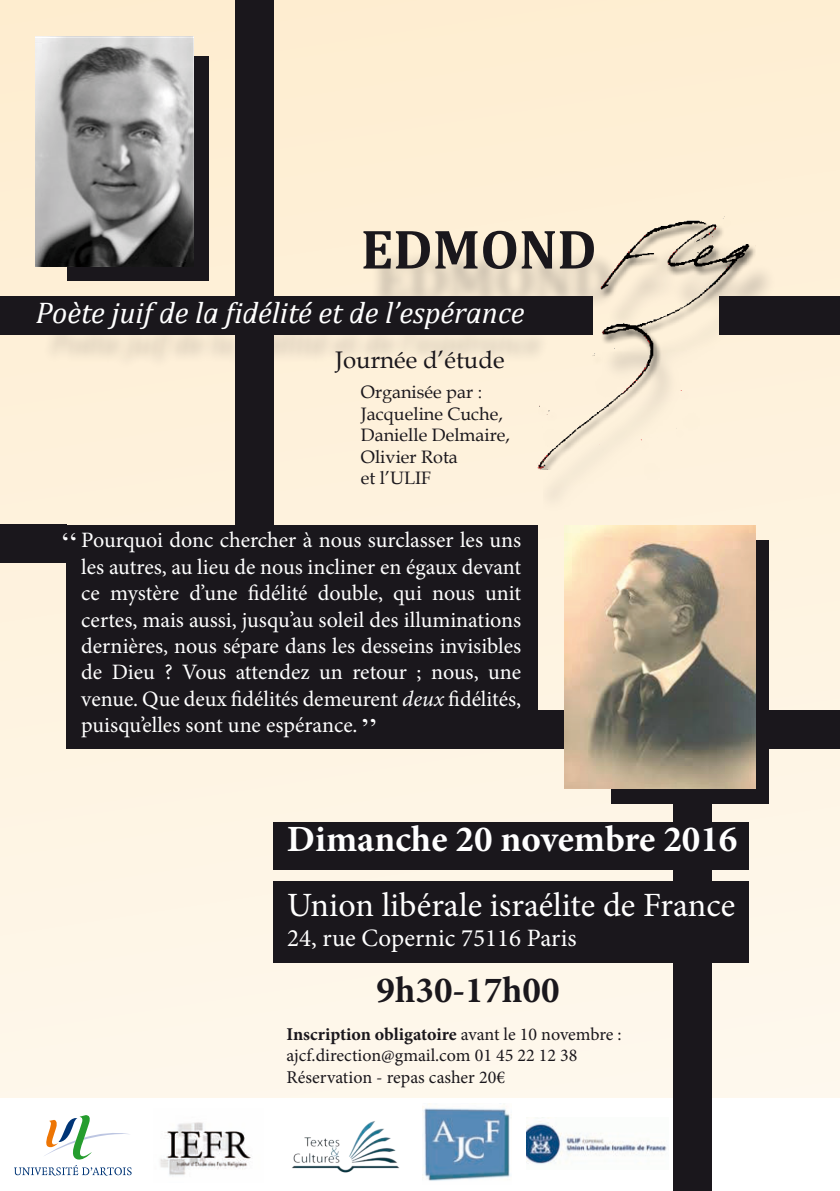
<style>
.page{position:relative;width:840px;height:1191px;background:#fff}
.page>*{position:absolute;margin:0;border:0;box-sizing:border-box;transform-origin:0 0}
.t1{font:700 56px "Cambria";color:#1a171c}
.t2{font:700 37px "Minion Pro";color:#fff}
.t3{font:700 37px "Minion Pro";color:#1a171c}
.t4{font:34px "Minion Pro";color:#fff}
.t5{font:italic 30px "Cambria";color:#fff}
.t6{font:30px "Mongolian Baiti";color:#fff}
.t7{font:25px "Minion Pro";color:#fff}
.t8{font:24px "Book Antiqua";color:#1a171c}
.t9{font:22px/26.4px "Minion Pro";color:#fff;text-align:justify}
.t10{font:18px "Book Antiqua";color:#1a171c}
.t11{font:18px "Minion Pro";color:#1a171c}
.t12{font:700 18px "Minion Pro";letter-spacing:-.005em;color:#1a171c}
.s1{font-style:italic}
.s2{font-weight:400}
</style>
<div class="page">
<div style="left:0;top:0;width:839px;height:1098px;background:linear-gradient(to bottom,#fcebcf,#faf4e9)"></div>
<div style="left:610px;top:540px;width:158px;height:263px;background:#1a171c"></div>
<div style="left:537px;top:710px;width:302px;height:38px;background:#1a171c"></div>
<div style="left:672px;top:803px;width:38px;height:388px;background:#1a171c"></div>
<div style="left:235px;top:0;width:38px;height:557px;background:#1a171c"></div>
<div style="left:67px;top:56px;width:141px;height:224px;background:#1a171c"></div>
<img style="left:36px;top:37px;width:158px;height:230px">
<img style="left:563px;top:525px;width:191px;height:263px">
<div style="left:543px;top:239px;width:235px;height:271px;background:#fef2de"></div>
<img style="left:537px;top:216px;width:217px;height:253px">
<div style="left:369px;top:250px;width:251px;height:60px;background:#1a171c;opacity:.25"></div>
<div style="left:67px;top:525px;width:470px;height:223px;background:#1a171c"></div>
<div style="left:0;top:525px;width:67px;height:38px;background:#1a171c"></div>
<div style="left:0;top:296px;width:592px;height:38px;background:#1a171c"></div>
<div style="left:42px;top:322px;width:507px;height:48px;background:#1a171c;opacity:.25"></div>
<div style="left:718px;top:296px;width:121px;height:38px;background:#1a171c"></div>
<div style="left:273px;top:881px;width:475px;height:81px;background:#1a171c"></div>
<div style="left:273px;top:822px;width:475px;height:47px;background:#1a171c"></div>
<svg style="left:14px;top:1115px;width:117px;height:60px"></svg>
<img style="left:160px;top:1122px;width:91px;height:54px">
<img style="left:292px;top:1121px;width:108px;height:52px">
<img style="left:422px;top:1103px;width:89px;height:78px">
<img style="left:526px;top:1118px;width:141px;height:46px">
<p class="t1" style="left:360px;top:210px;width:237px">EDMOND</p>
<p class="t5" style="left:36px;top:292px;width:489px">Poète juif de la fidélité et de l’espérance</p>
<p class="t8" style="left:335px;top:343px;width:171px">Journée d’étude</p>
<p class="t10" style="left:360px;top:379px;width:123px">Organisée par :</p>
<p class="t10" style="left:360px;top:401px;width:143px">Jacqueline Cuche,</p>
<p class="t10" style="left:360px;top:422px;width:151px">Danielle Delmaire,</p>
<p class="t10" style="left:360px;top:444px;width:98px">Olivier Rota</p>
<p class="t10" style="left:360px;top:466px;width:72px">et l’ULIF</p>
<p class="t9" style="left:81px;top:527px;width:441px">Pourquoi donc chercher à nous surclasser les uns les autres, au lieu de nous incliner en égaux devant ce mystère d’une fidélité double, qui nous unit certes, mais aussi, jusqu’au soleil des illuminations dernières, nous sépare dans les desseins invisibles de Dieu ? Vous attendez un retour ; nous, une venue. Que deux fidélités demeurent <span class="s1">deux</span> fidélités, puisqu’elles sont une espérance.</p>
<p class="t6" style="left:61px;top:526px;width:19px">‘‘</p>
<p class="t6" style="left:360px;top:712px;width:19px">’’</p>
<p class="t2" style="left:287px;top:813px;width:451px">Dimanche 20 novembre 2016</p>
<p class="t4" style="left:287px;top:882px;width:449px">Union libérale israélite de France</p>
<p class="t7" style="left:287px;top:921px;width:291px">24, rue Copernic 75116 Paris</p>
<p class="t3" style="left:376px;top:964px;width:184px">9h30-17h00</p>
<p class="t12" style="left:286px;top:1021px;width:336px">Inscription obligatoire <span class="s2">avant le 10 novembre :</span></p>
<p class="t11" style="left:286px;top:1043px;width:292px">ajcf.direction@gmail.com 01 45 22 12 38</p>
<p class="t11" style="left:286px;top:1065px;width:220px">Réservation - repas casher 20€</p>
</div>
